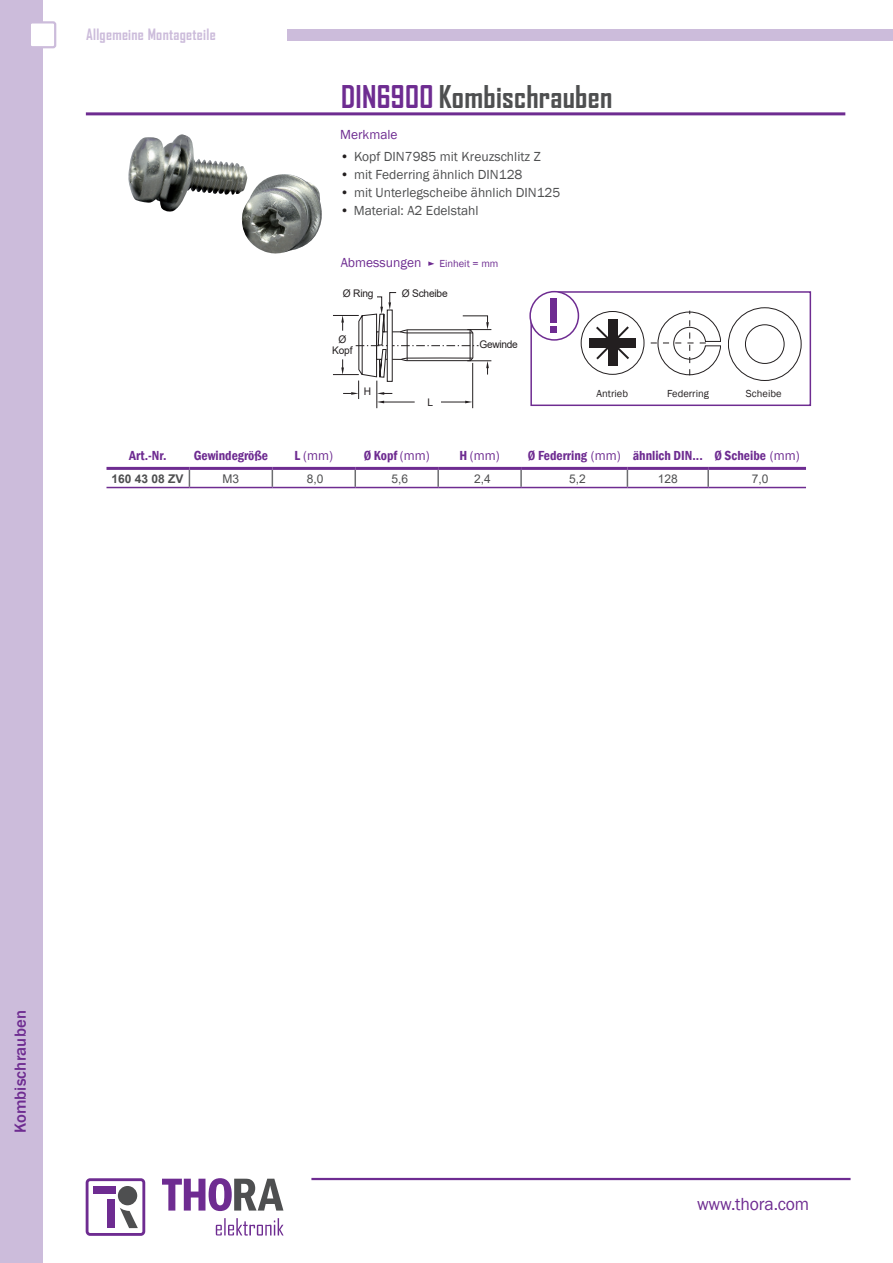
<style>
.page{position:relative;width:893px;height:1263px;background:#fff}
.page>*{position:absolute;margin:0;border:0;box-sizing:border-box;transform-origin:0 0}
.t1{font:700 30px "Agency FB";letter-spacing:.01em;color:#4e4f50}
.t2{font:18px "Franklin Gothic";letter-spacing:-.01em;color:#6e2c91}
.t3{font:500 16.5px "Franklin Gothic";letter-spacing:.01em;color:#6e2c91}
.t4{font:700 15px "Agency FB";letter-spacing:.02em;color:#ccbcdb}
.t5{font:13.5px "Franklin Gothic";color:#4e4f50}
.t6{font:600 condensed 13.5px "Franklin Gothic";color:#6e2c91}
.t7{font:13.5px "Franklin Gothic";color:#6e2c91}
.t8{font:12px "Arial";color:#4e4f50}
.t9{font:700 12px "Arial";color:#4e4f50}
.t10{font:10.5px/10.5px "Arial";letter-spacing:-.02em;color:#231f20;text-align:center}
.t11{font:10.5px "Franklin Gothic";color:#231f20}
.t12{font:10.5px "Franklin Gothic";color:#6e2c91}
.s1{color:#6e2c91}
.s2{color:#231f20}
.s3{font-weight:600;font-stretch:condensed}
.s4{font-weight:400;font-stretch:normal}
</style>
<div class="page">
<div style="left:0;top:0;width:42px;height:1263px;background:#ccbcdb"></div>
<div style="left:30px;top:22px;width:25px;height:25px;background:#fff;border-radius:2px"></div>
<div style="left:29px;top:21px;width:27px;height:27px;border:2px solid #ccbcdb;border-radius:2px"></div>
<div style="left:287px;top:29px;width:606px;height:12px;background:#ccbcdb"></div>
<hr style="left:311px;top:1178px;width:539px;height:2px;background:#6e2c91">
<div style="left:86px;top:1178px;width:59px;height:58px;border:3px solid #6e2c91;border-radius:3px"></div>
<div style="left:118px;top:1186px;width:19px;height:19px;background:#4e4f50;border-radius:50%"></div>
<div style="left:107px;top:1199px;width:8px;height:29px;background:#6e2c91"></div>
<div style="left:93px;top:1186px;width:22px;height:8px;background:#6e2c91"></div>
<svg style="left:120px;top:1208px;width:18px;height:20px"></svg>
<svg style="left:216px;top:1218px;width:68px;height:18px"></svg>
<svg style="left:162px;top:1178px;width:121px;height:33px"></svg>
<hr style="left:86px;top:112px;width:759px;height:3px;background:#6e2c91">
<svg style="left:107px;top:470px;width:699px;height:17px"></svg>
<hr style="left:107px;top:467px;width:82px;height:3px;background:#6e2c91">
<hr style="left:107px;top:487px;width:82px;height:1px;background:#6e2c91">
<hr style="left:189px;top:467px;width:83px;height:3px;background:#6e2c91">
<hr style="left:189px;top:487px;width:83px;height:1px;background:#6e2c91">
<hr style="left:272px;top:467px;width:83px;height:3px;background:#6e2c91">
<hr style="left:272px;top:487px;width:83px;height:1px;background:#6e2c91">
<hr style="left:355px;top:467px;width:83px;height:3px;background:#6e2c91">
<hr style="left:438px;top:467px;width:83px;height:3px;background:#6e2c91">
<hr style="left:355px;top:487px;width:83px;height:1px;background:#6e2c91">
<hr style="left:438px;top:487px;width:83px;height:1px;background:#6e2c91">
<hr style="left:521px;top:467px;width:106px;height:3px;background:#6e2c91">
<hr style="left:627px;top:467px;width:81px;height:3px;background:#6e2c91">
<hr style="left:521px;top:487px;width:106px;height:1px;background:#6e2c91">
<hr style="left:627px;top:487px;width:81px;height:1px;background:#6e2c91">
<hr style="left:708px;top:467px;width:98px;height:3px;background:#6e2c91">
<hr style="left:708px;top:487px;width:98px;height:1px;background:#6e2c91">
<img style="left:241px;top:174px;width:81px;height:80px">
<img style="left:128px;top:134px;width:119px;height:79px">
<svg style="left:333px;top:292px;width:159px;height:116px"></svg>
<div style="left:419px;top:395px;width:22px;height:14px;background:#fff"></div>
<div style="left:363px;top:387px;width:8px;height:9px;background:#fff"></div>
<div style="left:340px;top:289px;width:36px;height:9px;background:#fff"></div>
<div style="left:398px;top:288px;width:54px;height:10px;background:#fff"></div>
<div style="left:330px;top:334px;width:25px;height:22px;background:#fff"></div>
<svg style="left:529px;top:290px;width:283px;height:116px"></svg>
<svg style="left:428px;top:261px;width:6px;height:5px"></svg>
<p class="t4" style="left:86px;top:25px;width:131px">Allgemeine Montageteile</p>
<h1 class="t1" style="left:341px;top:78px;width:273px"><span class="s1">DIN6900</span> Kombischrauben</h1>
<p class="t7" style="left:340px;top:126px;width:59px">Merkmale</p>
<p class="t5" style="left:340px;top:148px;width:202px"><span class="s2">•</span> Kopf DIN7985 mit Kreuzschlitz Z</p>
<p class="t5" style="left:340px;top:166px;width:184px"><span class="s2">•</span> mit Federring ähnlich DIN128</p>
<p class="t5" style="left:340px;top:184px;width:222px"><span class="s2">•</span> mit Unterlegscheibe ähnlich DIN125</p>
<p class="t5" style="left:340px;top:202px;width:140px"><span class="s2">•</span> Material: A2 Edelstahl</p>
<p class="t7" style="left:341px;top:254px;width:82px">Abmessungen</p>
<p class="t12" style="left:439px;top:257px;width:61px">Einheit = mm</p>
<p class="t10" style="left:343px;top:288px;width:32px">Ø Ring</p>
<p class="t10" style="left:402px;top:288px;width:47px">Ø Scheibe</p>
<p class="t10" style="left:332px;top:334px;width:22px">Ø<br>Kopf</p>
<p class="t10" style="left:364px;top:386px;width:9px">H</p>
<p class="t10" style="left:427px;top:397px;width:7px">L</p>
<p class="t10" style="left:479px;top:339px;width:40px">Gewinde</p>
<p class="t11" style="left:596px;top:387px;width:33px">Antrieb</p>
<p class="t11" style="left:667px;top:387px;width:43px">Federring</p>
<p class="t11" style="left:746px;top:387px;width:37px">Scheibe</p>
<p class="t6" style="left:129px;top:446px;width:39px">Art.-Nr.</p>
<p class="t6" style="left:194px;top:446px;width:76px">Gewindegröße</p>
<p class="t7" style="left:295px;top:447px;width:40px"><span class="s3">L</span> (mm)</p>
<p class="t6" style="left:364px;top:446px;width:68px">Ø Kopf <span class="s4">(mm)</span></p>
<p class="t7" style="left:459px;top:447px;width:42px"><span class="s3">H</span> (mm)</p>
<p class="t6" style="left:528px;top:446px;width:273px">Ø Federring <span class="s4">(mm)</span> ähnlich DIN... Ø Scheibe <span class="s4">(mm)</span></p>
<p class="t9" style="left:112px;top:470px;width:74px">160 43 08 ZV</p>
<p class="t8" style="left:223px;top:470px;width:18px">M3</p>
<p class="t8" style="left:307px;top:470px;width:18px">8,0</p>
<p class="t8" style="left:391px;top:470px;width:18px">5,6</p>
<p class="t8" style="left:474px;top:470px;width:18px">2,4</p>
<p class="t8" style="left:569px;top:470px;width:18px">5,2</p>
<p class="t8" style="left:658px;top:470px;width:22px">128</p>
<p class="t8" style="left:752px;top:470px;width:18px">7,0</p>
<p class="t3" style="left:10px;top:1133px;width:125px;rotate:-90deg">Kombischrauben</p>
<h2 class="t2" style="left:697px;top:1193px;width:114px">www.thora.com</h2>
</div>
